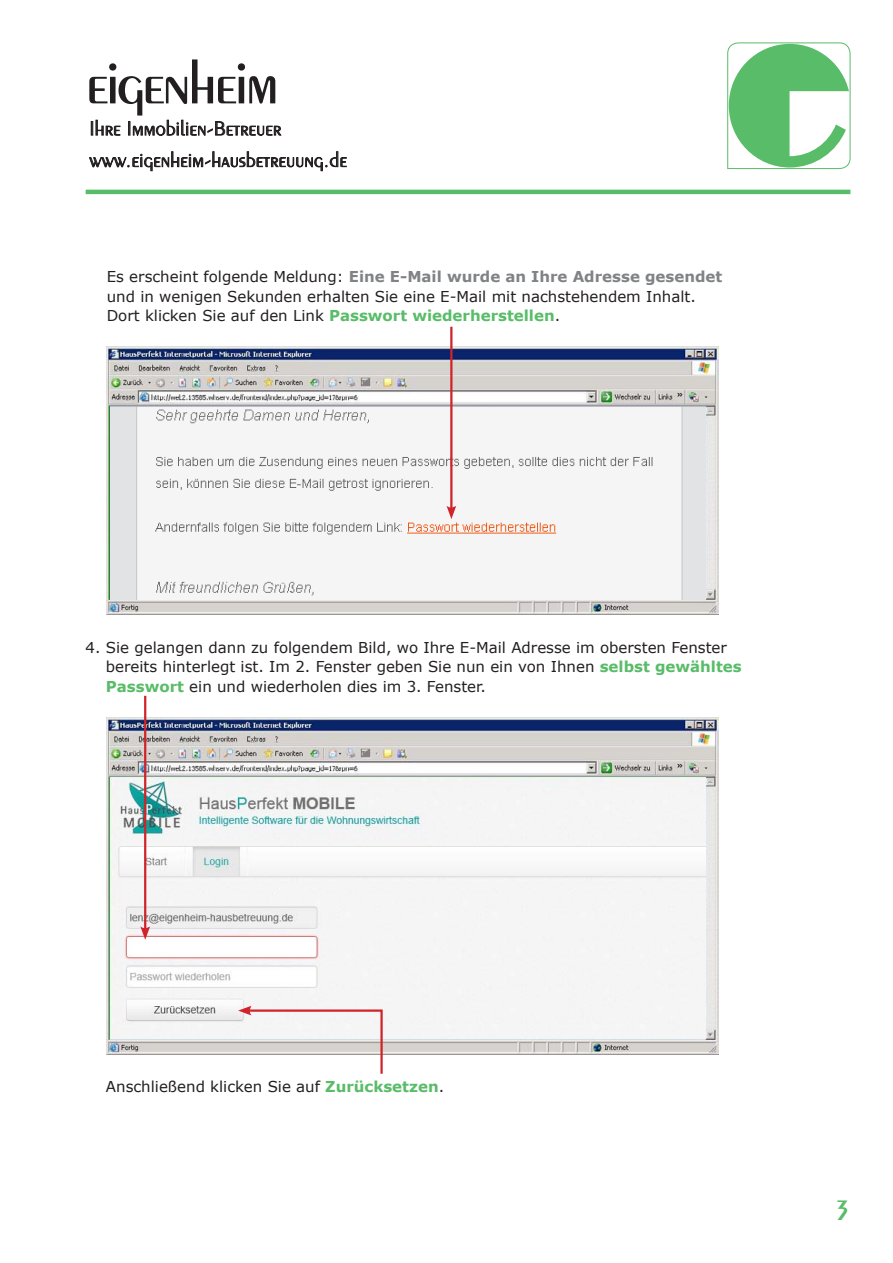
<style>
.page{position:relative;width:893px;height:1263px;background:#fff}
.page>*{position:absolute;margin:0;border:0;box-sizing:border-box;transform-origin:0 0}
.t1{font:600 61.5px "Peignot";letter-spacing:-.04em;color:#231f20}
.t2{font:600 30px "Peignot";color:#59bc68}
.t3{font:300 21px/31.5px "Peignot";letter-spacing:.01em;color:#231f20}
.t4{font:15px/19.5px "Verdana";color:#231f20}
.s1{font-weight:700;color:#808285}
.s2{font-weight:700;color:#59bc68}
</style>
<div class="page">
<hr style="left:86px;top:190px;width:764px;height:4px;background:#59bc68">
<svg style="left:91px;top:120px;width:29px;height:15px"></svg>
<svg style="left:128px;top:120px;width:153px;height:16px"></svg>
<svg style="left:89px;top:151px;width:258px;height:20px"></svg>
<svg style="left:727px;top:42px;width:124px;height:127px"></svg>
<img style="left:106px;top:583px;width:612px;height:32px">
<img style="left:106px;top:347px;width:612px;height:236px">
<img style="left:110px;top:406px;width:595px;height:193px">
<img style="left:106px;top:954px;width:612px;height:100px">
<img style="left:106px;top:717px;width:612px;height:237px">
<img style="left:110px;top:777px;width:595px;height:262px">
<hr style="left:450px;top:327px;width:2px;height:183px;background:#d1232a">
<svg style="left:446px;top:506px;width:10px;height:13px"></svg>
<hr style="left:144px;top:696px;width:2px;height:234px;background:#d1232a">
<svg style="left:140px;top:926px;width:10px;height:14px"></svg>
<svg style="left:238px;top:1006px;width:146px;height:68px"></svg>
<h1 class="t1" style="left:86px;top:47px;width:195px">eigenheim</h1>
<h3 class="t3" style="left:89px;top:112px;width:259px">Ihre Immobilien-Betreuer www.eigenheim-hausbetreuung.de</h3>
<p class="t4" style="left:107px;top:267px;width:617px">Es erscheint folgende Meldung: <span class="s1">Eine E-Mail wurde an Ihre Adresse gesendet </span>und in wenigen Sekunden erhalten Sie eine E-Mail mit nachstehendem Inhalt.<br>Dort klicken Sie auf den Link <span class="s2">Passwort wiederherstellen</span>.</p>
<p class="t4" style="left:106px;top:637px;width:637px;text-indent:-20px">4. Sie gelangen dann zu folgendem Bild, wo Ihre E-Mail Adresse im obersten Fenster bereits hinterlegt ist. Im 2. Fenster geben Sie nun ein von Ihnen <span class="s2">selbst gewähltes<br>Passwort</span> ein und wiederholen dies im 3. Fenster.</p>
<p class="t4" style="left:106px;top:1077px;width:340px">Anschließend klicken Sie auf <span class="s2">Zurücksetzen</span>.</p>
<h2 class="t2" style="left:834px;top:1193px;width:18px">3</h2>
</div>
